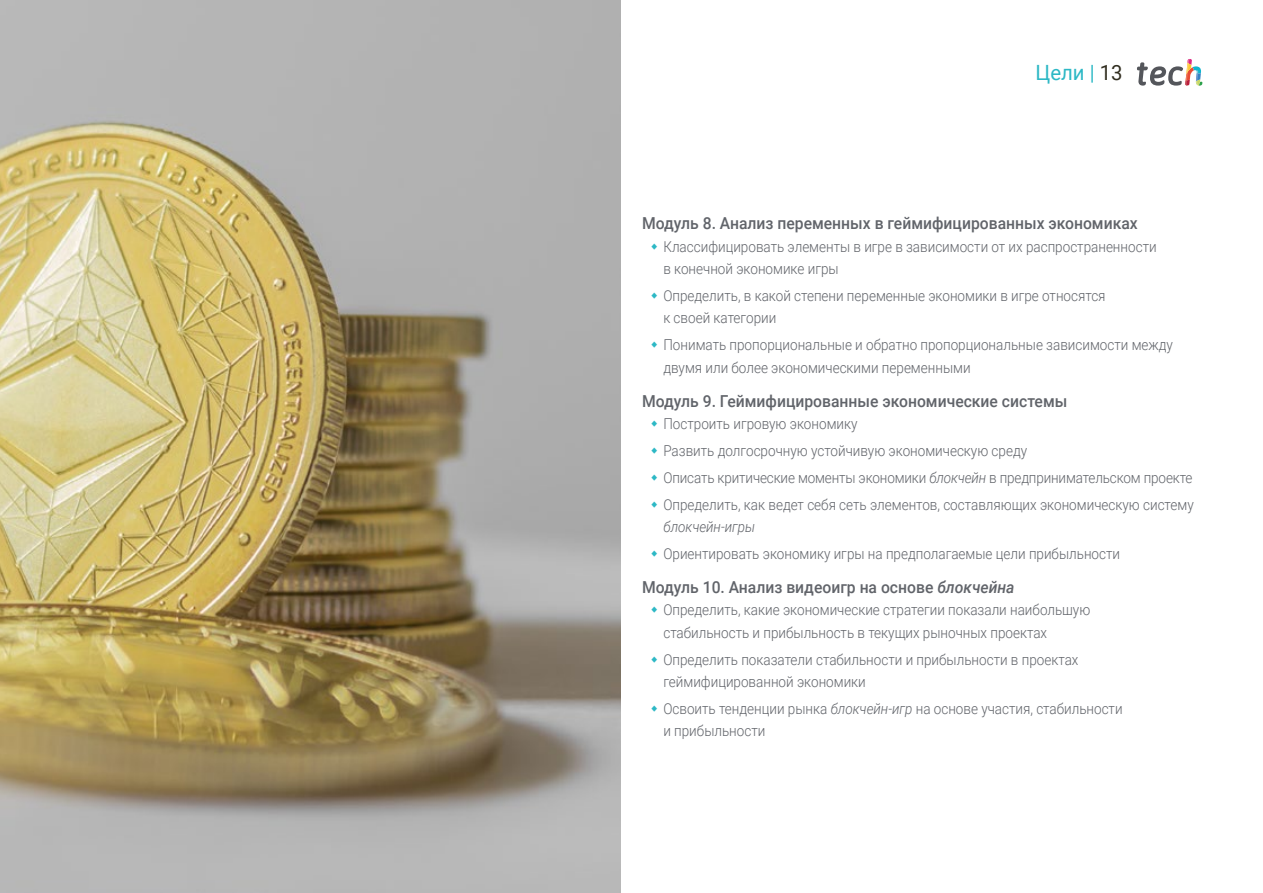
<style>
.page{position:relative;width:1263px;height:893px;background:#fff}
.page>*{position:absolute;margin:0;border:0;box-sizing:border-box;transform-origin:0 0}
.t1{font:21px "Roboto";color:#2db8c5}
.t2{font:500 16.5px "Roboto";color:#61646a;scale:.95 1}
.t3{font:300 15px/22.5px "Roboto";color:#61646a;scale:.9 1}
.t4{font:italic 300 15px "Roboto";color:#61646a;scale:.9 1}
.s1{color:#312e20}
.s2{font-style:italic}
</style>
<div class="page">
<svg style="left:1137px;top:59px;width:65px;height:27px"></svg>
<img style="left:0;top:0;width:621px;height:893px">
<h1 class="t1" style="left:1035px;top:57px;width:89px">Цели | <span class="s1">13</span></h1>
<p class="t2" style="left:642px;top:212px;width:523px">Модуль 8. Анализ переменных в геймифицированных экономиках</p>
<p class="t3" style="left:663px;top:234px;width:550px">Классифицировать элементы в игре в зависимости от их распространенности в конечной экономике игры</p>
<p class="t3" style="left:663px;top:284px;width:493px">Определить, в какой степени переменные экономики в игре относятся к своей категории</p>
<p class="t3" style="left:663px;top:333px;width:568px">Понимать пропорциональные и обратно пропорциональные зависимости между двумя или более экономическими переменными</p>
<p class="t2" style="left:642px;top:389px;width:449px">Модуль 9. Геймифицированные экономические системы</p>
<p class="t3" style="left:663px;top:410px;width:591px;line-height:26.7px">Построить игровую экономику<br>Развить долгосрочную устойчивую экономическую среду<br>Описать критические моменты экономики <span class="s2">блокчейн</span> в предпринимательском проекте Определить, как ведет себя сеть элементов, составляющих экономическую систему</p>
<p class="t4" style="left:663px;top:516px;width:103px">блокчейн-игры</p>
<p class="t3" style="left:663px;top:542px;width:509px">Ориентировать экономику игры на предполагаемые цели прибыльности</p>
<p class="t2" style="left:642px;top:576px;width:394px">Модуль 10. Анализ видеоигр на основе <span class="s2">блокчейна</span></p>
<p class="t3" style="left:663px;top:598px;width:476px">Определить, какие экономические стратегии показали наибольшую стабильность и прибыльность в текущих рыночных проектах</p>
<p class="t3" style="left:663px;top:647px;width:463px">Определить показатели стабильности и прибыльности в проектах геймифицированной экономики</p>
<p class="t3" style="left:663px;top:697px;width:512px">Освоить тенденции рынка <span class="s2">блокчейн-игр</span> на основе участия, стабильности и прибыльности</p>
</div>
